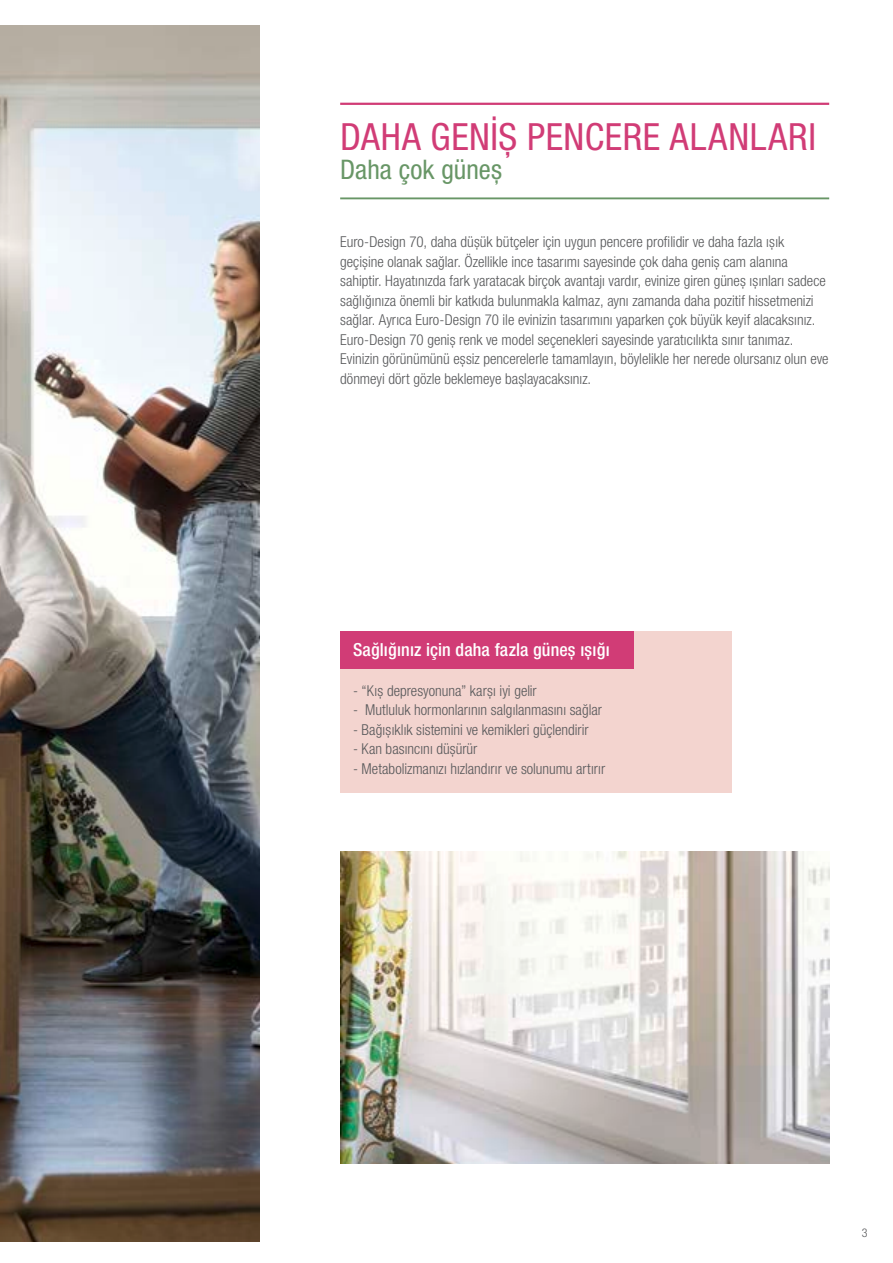
<style>
.page{position:relative;width:893px;height:1263px;background:#fff}
.page>*{position:absolute;margin:0;border:0;box-sizing:border-box;transform-origin:0 0}
.Headline_with_sublin{font:condensed 37.5px "Helvetica Neue LT Pro";letter-spacing:.015em;color:#d13c76}
.Subline{font:condensed 27px "Helvetica Neue LT Pro";color:#689666}
._123456_Headline_Gra{font:500 condensed 18px "Helvetica Neue LT Pro";letter-spacing:.01em;color:#fff}
.Bodytext{font:300 condensed 15px/19.5px "Helvetica Neue LT Pro";color:#57585a}
.Pagenumber_right{font:300 condensed 12px "Helvetica Neue LT Pro";color:#57585a}
</style>
<div class="page">
<img style="left:0;top:26px;width:259px;height:1216px">
<div style="left:340px;top:631px;width:391px;height:162px;background:#f3d4cf"></div>
<div style="left:340px;top:631px;width:294px;height:38px;background:#d13c76"></div>
<hr style="left:340px;top:103px;width:489px;height:2px;background:#d13c76">
<hr style="left:340px;top:197px;width:489px;height:2px;background:#689666">
<img style="left:340px;top:852px;width:489px;height:312px">
<p class="Headline_with_sublin" style="left:340px;top:115px;width:477px">DAHA GENİŞ PENCERE ALANLARI</p>
<p class="Subline" style="left:340px;top:154px;width:163px">Daha çok güneş</p>
<p class="Bodytext" style="left:340px;top:232px;width:490px">Euro-Design 70, daha düşük bütçeler için uygun pencere profilidir ve daha fazla ışık geçişine olanak sağlar. Özellikle ince tasarımı sayesinde çok daha geniş cam alanına sahiptir. Hayatınızda fark yaratacak birçok avantajı vardır, evinize giren güneş ışınları sadece sağlığınıza önemli bir katkıda bulunmakla kalmaz, aynı zamanda daha pozitif hissetmenizi sağlar. Ayrıca Euro-Design 70 ile evinizin tasarımını yaparken çok büyük keyif alacaksınız.<br>Euro-Design 70 geniş renk ve model seçenekleri sayesinde yaratıcılıkta sınır tanımaz.<br>Evinizin görünümünü eşsiz pencerelerle tamamlayın, böylelikle her nerede olursanız olun eve dönmeyi dört gözle beklemeye başlayacaksınız.</p>
<p class="_123456_Headline_Gra" style="left:353px;top:639px;width:258px">Sağlığınız için daha fazla güneş ışığı</p>
<p class="Bodytext" style="left:353px;top:680px;width:185px">- “Kış depresyonuna” karşı iyi gelir</p>
<p class="Bodytext" style="left:353px;top:700px;width:251px">- Mutluluk hormonlarının salgılanmasını sağlar</p>
<p class="Bodytext" style="left:353px;top:719px;width:237px">- Bağışıklık sistemini ve kemikleri güçlendirir</p>
<p class="Bodytext" style="left:353px;top:739px;width:126px">- Kan basıncını düşürür</p>
<p class="Bodytext" style="left:353px;top:758px;width:254px">- Metabolizmanızı hızlandırır ve solunumu artırır</p>
<p class="Pagenumber_right" style="left:862px;top:1226px;width:7px">3</p>
</div>
